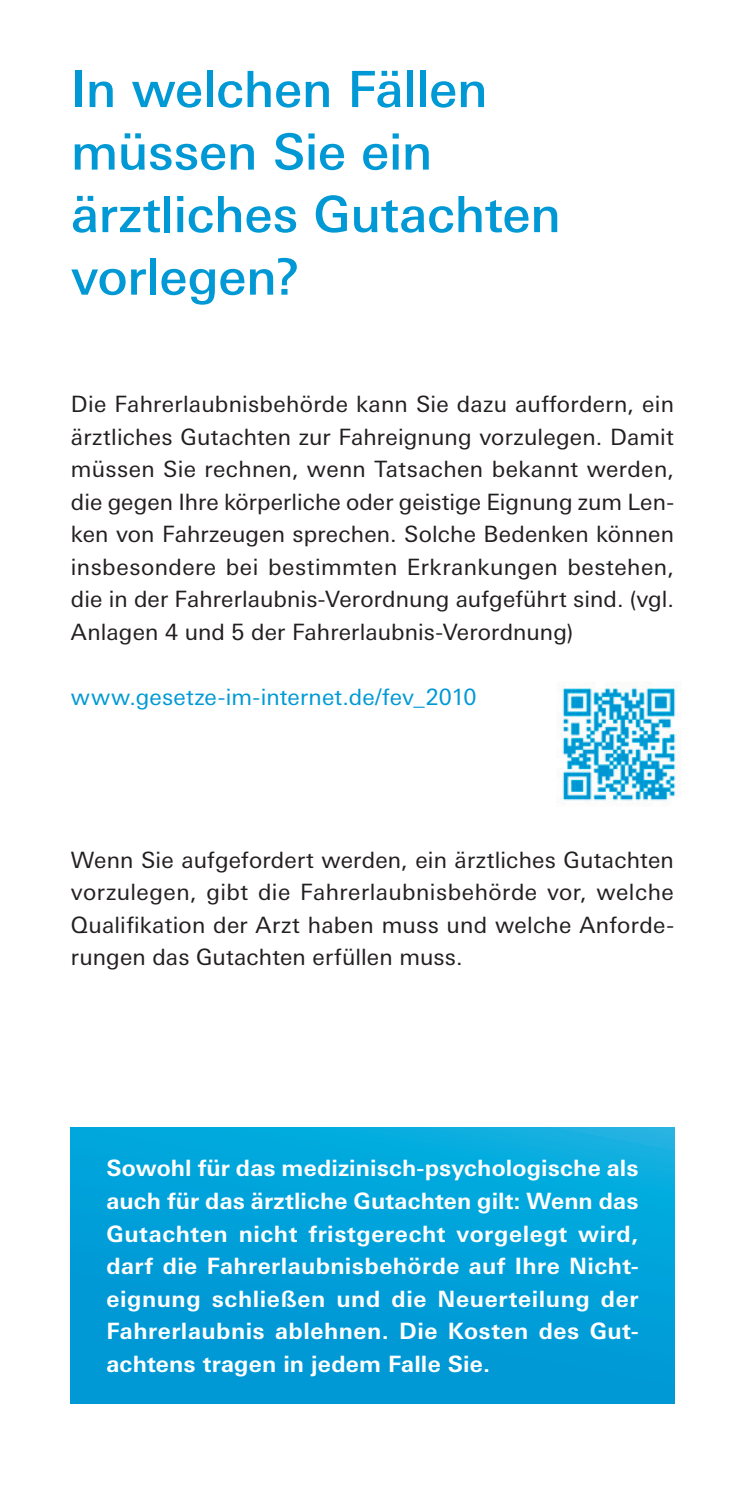
<style>
.page{position:relative;width:745px;height:1489px;background:#fff}
.page>*{position:absolute;margin:0;border:0;box-sizing:border-box;transform-origin:0 0}
.t1{font:500 50px/62.5px "Univers Next Pro";letter-spacing:-.005em;color:#0099d5}
.t2{font:22.5px/32.5px "Univers Next Pro";letter-spacing:.005em;color:#231f20;text-align:justify}
.t3{font:700 22.5px/32.5px "Univers Next Pro";letter-spacing:.01em;color:#fff;text-align:justify}
.t4{font:22.5px "Univers Next Pro";letter-spacing:.005em;color:#0099d5}
</style>
<div class="page">
<img style="left:70px;top:682px;width:611px;height:722px">
<div style="left:71px;top:1127px;width:602px;height:276px;background:linear-gradient(to right,#009cd7,#03a5db)"></div>
<h1 class="t1" style="left:71px;top:58px;width:491px">In welchen Fällen müssen Sie ein ärztliches Gutachten vorlegen?</h1>
<p class="t2" style="left:71px;top:388px;width:604px">Die Fahrerlaubnisbehörde kann Sie dazu auffordern, ein ärztliches Gutachten zur Fahreignung vorzulegen. Damit müssen Sie rechnen, wenn Tatsachen bekannt werden, die gegen Ihre körperliche oder geistige Eignung zum Len&shy;ken von Fahrzeugen sprechen. Solche Bedenken können insbesondere bei bestimmten Erkrankungen bestehen, die in der Fahrerlaubnis-Verordnung aufgeführt sind. (vgl.<br>Anlagen 4 und 5 der Fahrerlaubnis-Verordnung)</p>
<p class="t4" style="left:71px;top:684px;width:407px">www.gesetze-im-internet.de/fev_2010</p>
<p class="t2" style="left:71px;top:843px;width:604px">Wenn Sie aufgefordert werden, ein ärztliches Gutachten vorzulegen, gibt die Fahrerlaubnisbehörde vor, welche Qualifikation der Arzt haben muss und welche Anforde&shy;rungen das Gutachten erfüllen muss.</p>
<p class="t3" style="left:106px;top:1151px;width:533px">Sowohl für das medizinisch-psychologische als auch für das ärztliche Gutachten gilt: Wenn das Gutachten nicht fristgerecht vorgelegt wird, darf die Fahrerlaubnisbehörde auf Ihre Nicht&shy;eignung schließen und die Neuerteilung der Fahrerlaubnis ablehnen. Die Kosten des Gut&shy;achtens tragen in jedem Falle Sie.</p>
</div>
